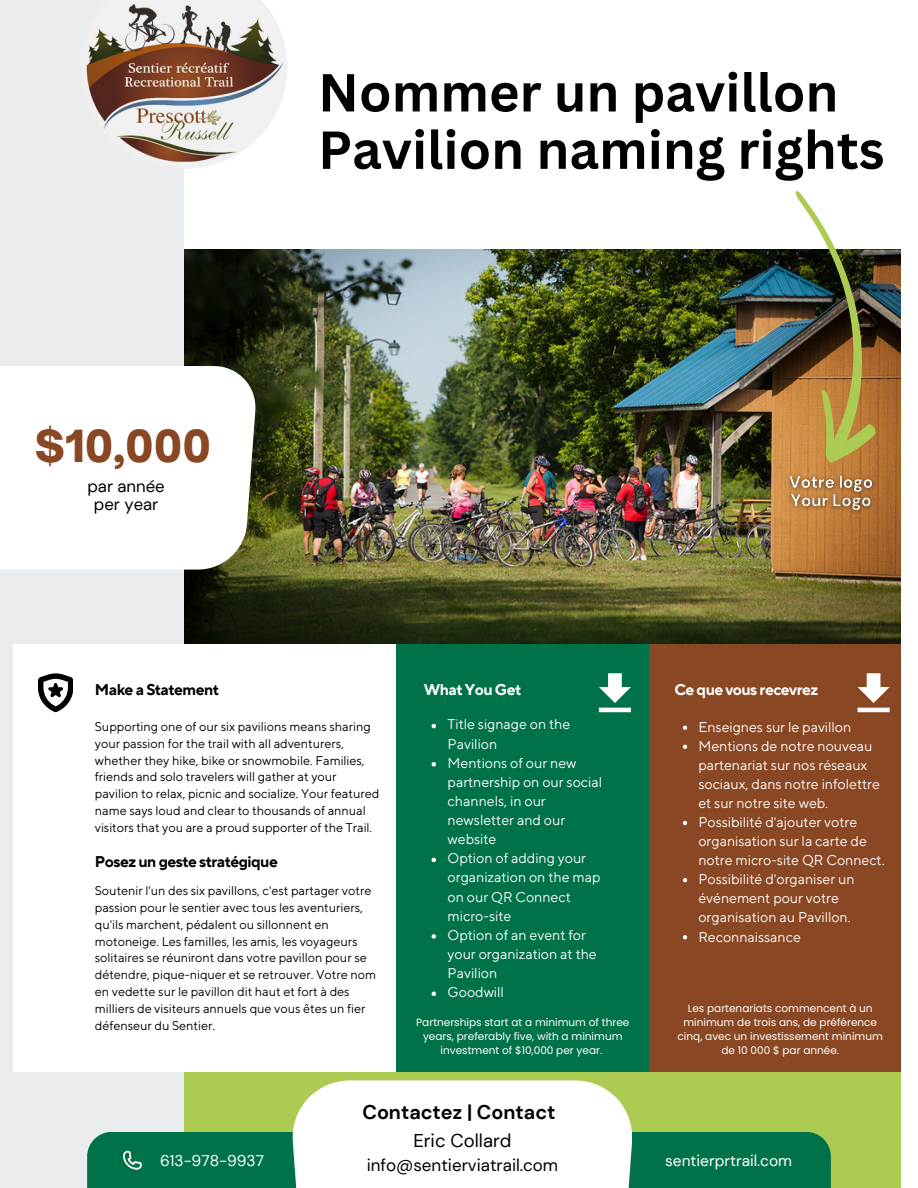
<style>
.page{position:relative;width:918px;height:1188px;background:#fff}
.page>*{position:absolute;margin:0;border:0;box-sizing:border-box;transform-origin:0 0}
.t1{font:700 52.2px "Canva Sans";color:#000}
.t2{font:900 42.3px "Open Sauce One";color:#8a4723}
.t3{font:700 19.8px "DM Sans";color:#000}
.t4{font:18.45px "DM Sans";color:#000}
.t5{font:16.95px "DM Sans";color:#000}
.t6{font:16.8px "DM Sans";color:#000}
.t7{font:700 15.45px "TT Norms Pro";letter-spacing:-.03em;color:#000}
.t8{font:15.45px "DM Sans";color:#fff}
.t9{font:700 15.45px "TT Norms Pro";letter-spacing:-.03em;color:#fff}
.t10{font:14.1px/19.2px "TT Norms Pro";color:#fff}
.t11{font:12.6px/16.8px "TT Norms Pro";color:#000}
.t12{font:10.5px/14px "Poppins";color:#fff;text-align:center}
</style>
<div class="page">
<div style="left:184px;top:891px;width:717px;height:297px;background:#abcb52"></div>
<img style="left:184px;top:249px;width:717px;height:395px">
<div style="left:0;top:0;width:184px;height:1188px;background:#eaedef"></div>
<div style="left:13px;top:644px;width:404px;height:427px;background:#fff"></div>
<div style="left:396px;top:644px;width:253px;height:427px;background:#007249"></div>
<div style="left:649px;top:644px;width:252px;height:427px;background:#8a4723"></div>
<svg style="left:38px;top:673px;width:35px;height:39px"></svg>
<img style="left:86px;top:0;width:201px;height:169px">
<div style="left:0;top:366px;width:255px;height:204px;background:#fff"></div>
<div style="left:87px;top:1132px;width:744px;height:56px;background:#007249"></div>
<div style="left:293px;top:1080px;width:339px;height:108px;background:#fff"></div>
<svg style="left:123px;top:1151px;width:19px;height:19px"></svg>
<svg style="left:599px;top:673px;width:32px;height:39px"></svg>
<svg style="left:432px;top:724px;width:4px;height:4px"></svg>
<svg style="left:432px;top:762px;width:4px;height:5px"></svg>
<svg style="left:432px;top:858px;width:4px;height:4px"></svg>
<svg style="left:432px;top:934px;width:4px;height:5px"></svg>
<svg style="left:432px;top:992px;width:4px;height:4px"></svg>
<svg style="left:683px;top:726px;width:4px;height:4px"></svg>
<svg style="left:683px;top:745px;width:4px;height:4px"></svg>
<svg style="left:683px;top:821px;width:4px;height:4px"></svg>
<svg style="left:683px;top:878px;width:4px;height:4px"></svg>
<svg style="left:683px;top:935px;width:4px;height:4px"></svg>
<svg style="left:858px;top:673px;width:32px;height:39px"></svg>
<img style="left:780px;top:467px;width:102px;height:52px">
<img style="left:769px;top:191px;width:128px;height:273px">
<p class="t2" style="left:35px;top:419px;width:178px">$10,000</p>
<p class="t6" style="left:87px;top:475px;width:79px">par année</p>
<p class="t6" style="left:94px;top:493px;width:66px">per year</p>
<p class="t1" style="left:318px;top:56px;width:522px">Nommer un pavillon</p>
<p class="t1" style="left:318px;top:113px;width:568px">Pavilion naming rights</p>
<p class="t7" style="left:95px;top:680px;width:126px">Make a Statement</p>
<p class="t9" style="left:424px;top:680px;width:99px">What You Get</p>
<p class="t9" style="left:674px;top:680px;width:145px">Ce que vous recevrez</p>
<p class="t11" style="left:95px;top:719px;width:286px">Supporting one of our six pavilions means sharing your passion for the trail with all adventurers, whether they hike, bike or snowmobile. Families, friends and solo travelers will gather at your pavilion to relax, picnic and socialize. Your featured name says loud and clear to thousands of annual visitors that you are a proud supporter of the Trail.</p>
<p class="t10" style="left:448px;top:715px;width:124px">Title signage on the<br>Pavilion</p>
<p class="t10" style="left:698px;top:718px;width:154px">Enseignes sur le pavillon</p>
<p class="t10" style="left:698px;top:737px;width:183px">Mentions de notre nouveau partenariat sur nos réseaux sociaux, dans notre infolettre et sur notre site web.</p>
<p class="t10" style="left:698px;top:813px;width:188px">Possibilité d'ajouter votre organisation sur la carte de notre micro-site QR Connect.</p>
<p class="t10" style="left:698px;top:870px;width:158px">Possibilité d'organiser un événement pour votre organisation au Pavillon.</p>
<p class="t10" style="left:698px;top:928px;width:104px">Reconnaissance</p>
<p class="t10" style="left:448px;top:754px;width:156px">Mentions of our new partnership on our social channels, in our newsletter and our website</p>
<p class="t10" style="left:448px;top:849px;width:154px">Option of adding your organization on the map on our QR Connect micro-site</p>
<p class="t10" style="left:448px;top:926px;width:151px">Option of an event for your organization at the<br>Pavilion</p>
<p class="t10" style="left:448px;top:983px;width:58px">Goodwill</p>
<p class="t7" style="left:95px;top:852px;width:185px">Posez un geste stratégique</p>
<p class="t11" style="left:95px;top:883px;width:283px">Soutenir l'un des six pavillons, c'est partager votre passion pour le sentier avec tous les aventuriers, qu'ils marchent, pédalent ou sillonnent en motoneige. Les familles, les amis, les voyageurs solitaires se réuniront dans votre pavillon pour se détendre, pique-niquer et se retrouver. Votre nom en vedette sur le pavillon dit haut et fort à des milliers de visiteurs annuels que vous êtes un fier défenseur du Sentier.</p>
<p class="t12" style="left:678px;top:1001px;width:207px">Les partenariats commencent à un minimum de trois ans, de préférence cinq, avec un investissement minimum de 10 000 $ par année.</p>
<p class="t12" style="left:416px;top:1015px;width:215px">Partnerships start at a minimum of three years, preferably five, with a minimum investment of $10,000 per year.</p>
<p class="t3" style="left:362px;top:1099px;width:195px">Contactez | Contact</p>
<p class="t4" style="left:413px;top:1128px;width:99px">Eric Collard</p>
<p class="t5" style="left:367px;top:1155px;width:193px">info@sentierviatrail.com</p>
<p class="t8" style="left:160px;top:1150px;width:105px">613-978-9937</p>
<p class="t8" style="left:665px;top:1151px;width:129px">sentierprtrail.com</p>
</div>
